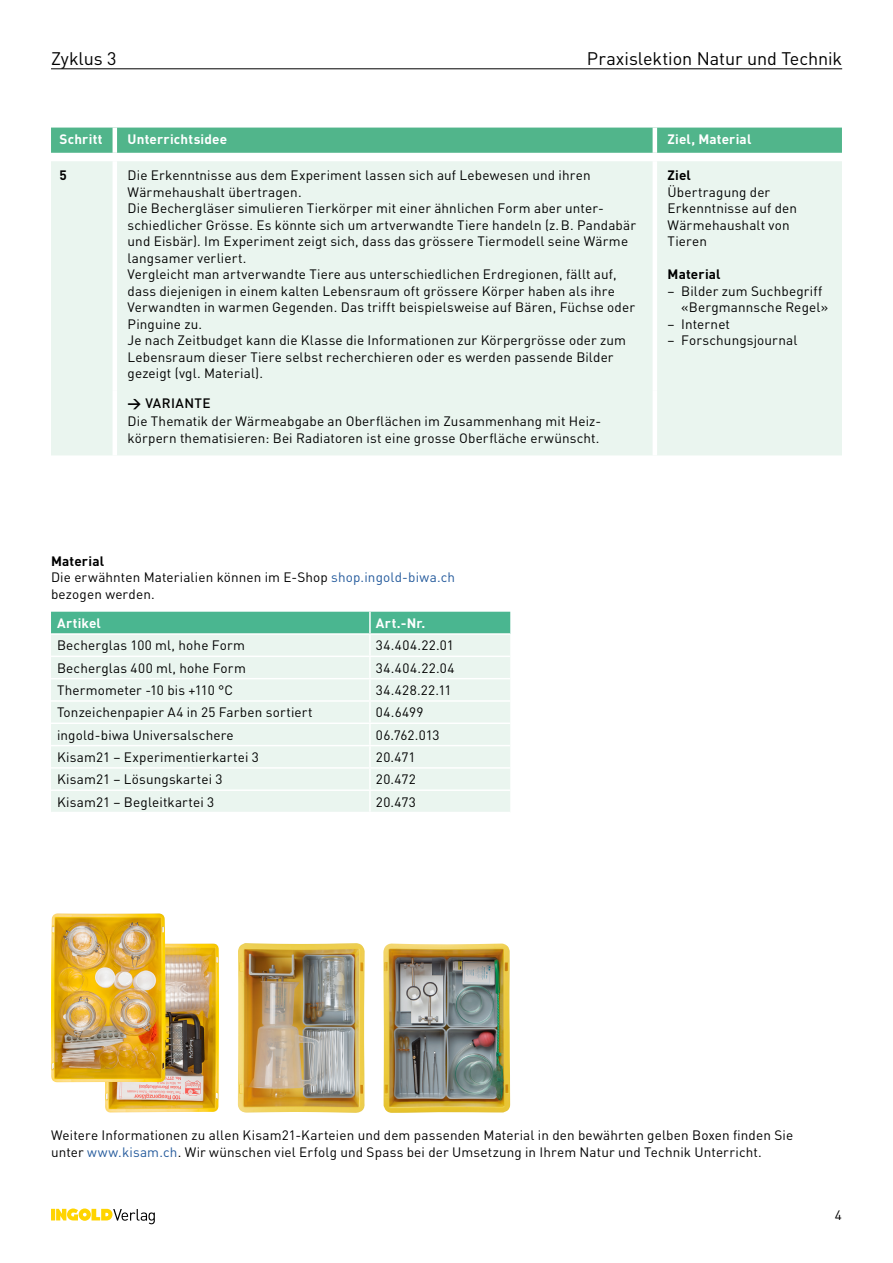
<style>
.page{position:relative;width:893px;height:1263px;background:#fff}
.page>*{position:absolute;margin:0;border:0;box-sizing:border-box;transform-origin:0 0}
.t1{font:18px "DINOT";letter-spacing:-.005em;color:#000}
.t2{font:13.5px/16.5px "DINOT";letter-spacing:.01em;color:#000}
.t3{font:700 13.5px "DINOT";letter-spacing:.015em;color:#fff}
.t4{font:700 13.5px "DINOT";letter-spacing:.01em;color:#000}
.s1{font-weight:700}
.s2{font-weight:500}
.s3{color:#245a9c}
</style>
<div class="page">
<hr style="left:51px;top:69px;width:791px;height:1px;background:#000">
<hr style="left:51px;top:1209px;width:4px;height:11px;background:#ffd400">
<svg style="left:56px;top:1208px;width:99px;height:16px"></svg>
<div style="left:51px;top:612px;width:459px;height:21px;background:#4ab690"></div>
<div style="left:51px;top:635px;width:459px;height:177px;background:#eaf5ef"></div>
<hr style="left:369px;top:612px;width:2px;height:21px;background:#fff">
<hr style="left:369px;top:635px;width:2px;height:21px;background:#fff">
<hr style="left:51px;top:656px;width:319px;height:1px;background:#fff">
<hr style="left:370px;top:656px;width:140px;height:1px;background:#fff">
<hr style="left:369px;top:657px;width:2px;height:21px;background:#fff">
<hr style="left:51px;top:678px;width:319px;height:1px;background:#fff">
<hr style="left:370px;top:678px;width:140px;height:1px;background:#fff">
<hr style="left:369px;top:679px;width:2px;height:21px;background:#fff">
<hr style="left:51px;top:700px;width:319px;height:2px;background:#fff">
<hr style="left:370px;top:700px;width:140px;height:2px;background:#fff">
<hr style="left:369px;top:702px;width:2px;height:20px;background:#fff">
<hr style="left:51px;top:722px;width:319px;height:2px;background:#fff">
<hr style="left:370px;top:722px;width:140px;height:2px;background:#fff">
<hr style="left:369px;top:724px;width:2px;height:21px;background:#fff">
<hr style="left:51px;top:745px;width:319px;height:1px;background:#fff">
<hr style="left:370px;top:745px;width:140px;height:1px;background:#fff">
<hr style="left:369px;top:746px;width:2px;height:21px;background:#fff">
<hr style="left:51px;top:767px;width:319px;height:2px;background:#fff">
<hr style="left:370px;top:767px;width:140px;height:2px;background:#fff">
<hr style="left:369px;top:769px;width:2px;height:20px;background:#fff">
<hr style="left:51px;top:789px;width:319px;height:2px;background:#fff">
<hr style="left:370px;top:789px;width:140px;height:2px;background:#fff">
<hr style="left:369px;top:791px;width:2px;height:21px;background:#fff">
<img style="left:105px;top:943px;width:114px;height:169px">
<img style="left:51px;top:913px;width:115px;height:169px">
<img style="left:238px;top:943px;width:127px;height:170px">
<img style="left:383px;top:943px;width:127px;height:170px">
<div style="left:51px;top:161px;width:791px;height:294px;background:#eaf5ef"></div>
<div style="left:51px;top:128px;width:791px;height:25px;background:#51b58b"></div>
<hr style="left:113px;top:161px;width:4px;height:230px;background:#fff">
<hr style="left:653px;top:161px;width:4px;height:230px;background:#fff">
<hr style="left:113px;top:391px;width:4px;height:64px;background:#fff">
<hr style="left:653px;top:391px;width:4px;height:64px;background:#fff">
<h1 class="t1" style="left:51px;top:46px;width:67px">Zyklus 3</h1>
<h1 class="t1" style="left:587px;top:46px;width:257px">Praxislektion Natur und Technik</h1>
<p class="t3" style="left:60px;top:130px;width:45px">Schritt</p>
<p class="t3" style="left:128px;top:130px;width:101px">Unterrichtsidee</p>
<p class="t3" style="left:668px;top:130px;width:85px">Ziel, Material</p>
<p class="t4" style="left:60px;top:166px;width:9px">5</p>
<p class="t2" style="left:128px;top:166px;width:510px">Die Erkenntnisse aus dem Experiment lassen sich auf Lebewesen und ihren Wärmehaushalt übertragen.<br>Die Bechergläser simulieren Tierkörper mit einer ähnlichen Form aber unter&shy;schiedlicher Grösse. Es könnte sich um artverwandte Tiere handeln (z.B. Pandabär und Eisbär). Im Experiment zeigt sich, dass das grössere Tiermodell seine Wärme langsamer verliert.<br>Vergleicht man artverwandte Tiere aus unterschiedlichen Erdregionen, fällt auf, dass diejenigen in einem kalten Lebensraum oft grössere Körper haben als ihre Verwandten in warmen Gegenden. Das trifft beispielsweise auf Bären, Füchse oder Pinguine zu.<br>Je nach Zeitbudget kann die Klasse die Informationen zur Körpergrösse oder zum Lebensraum dieser Tiere selbst recherchieren oder es werden passende Bilder gezeigt (vgl. Material).</p>
<p class="t4" style="left:668px;top:166px;width:25px">Ziel</p>
<p class="t2" style="left:668px;top:183px;width:131px">Übertragung der<br>Erkenntnisse auf den<br>Wärmehaushalt von<br>Tieren</p>
<p class="t4" style="left:668px;top:265px;width:55px">Material</p>
<p class="t2" style="left:681px;top:282px;width:149px;text-indent:-14px">– Bilder zum Suchbegriff «Bergmannsche Regel»</p>
<p class="t2" style="left:668px;top:315px;width:64px">– Internet</p>
<p class="t2" style="left:668px;top:331px;width:131px">– Forschungsjournal</p>
<p class="t2" style="left:128px;top:394px;width:475px;line-height:18px"><span class="s1">→</span> <span class="s2">VARIANTE<br></span>Die Thematik der Wärmeabgabe an Oberflächen im Zusammenhang mit Heiz-</p>
<p class="t2" style="left:128px;top:429px;width:474px">körpern thematisieren: Bei Radiatoren ist eine grosse Oberfläche erwünscht.</p>
<p class="t2" style="left:51px;top:552px;width:406px"><span class="s1">Material<br></span>Die erwähnten Materialien können im E-Shop <span class="s3">shop.ingold-biwa.ch </span>bezogen werden.</p>
<p class="t3" style="left:57px;top:614px;width:45px">Artikel</p>
<p class="t3" style="left:376px;top:614px;width:51px">Art.-Nr.</p>
<p class="t2" style="left:57px;top:637px;width:190px">Becherglas 100 ml, hohe Form</p>
<p class="t2" style="left:376px;top:637px;width:79px">34.404.22.01</p>
<p class="t2" style="left:57px;top:659px;width:190px">Becherglas 400 ml, hohe Form</p>
<p class="t2" style="left:376px;top:659px;width:80px">34.404.22.04</p>
<p class="t2" style="left:57px;top:681px;width:178px">Thermometer -10 bis +110 °C</p>
<p class="t2" style="left:376px;top:681px;width:77px">34.428.22.11</p>
<p class="t2" style="left:57px;top:704px;width:257px">Tonzeichenpapier A4 in 25 Farben sortiert</p>
<p class="t2" style="left:376px;top:704px;width:49px">04.6499</p>
<p class="t2" style="left:57px;top:726px;width:178px">ingold-biwa Universalschere</p>
<p class="t2" style="left:376px;top:726px;width:65px">06.762.013</p>
<p class="t2" style="left:57px;top:748px;width:203px">Kisam21 – Experimentierkartei 3</p>
<p class="t2" style="left:376px;top:748px;width:41px">20.471</p>
<p class="t2" style="left:57px;top:770px;width:167px">Kisam21 – Lösungskartei 3</p>
<p class="t2" style="left:376px;top:770px;width:41px">20.472</p>
<p class="t2" style="left:57px;top:793px;width:159px">Kisam21 – Begleitkartei 3</p>
<p class="t2" style="left:376px;top:793px;width:41px">20.473</p>
<p class="t2" style="left:51px;top:1126px;width:744px">Weitere Informationen zu allen Kisam21-Karteien und dem passenden Material in den bewährten gelben Boxen finden Sie unter <span class="s3">www.kisam.ch</span>. Wir wünschen viel Erfolg und Spass bei der Umsetzung in Ihrem Natur und Technik Unterricht.</p>
<p class="t2" style="left:835px;top:1207px;width:9px">4</p>
</div>
